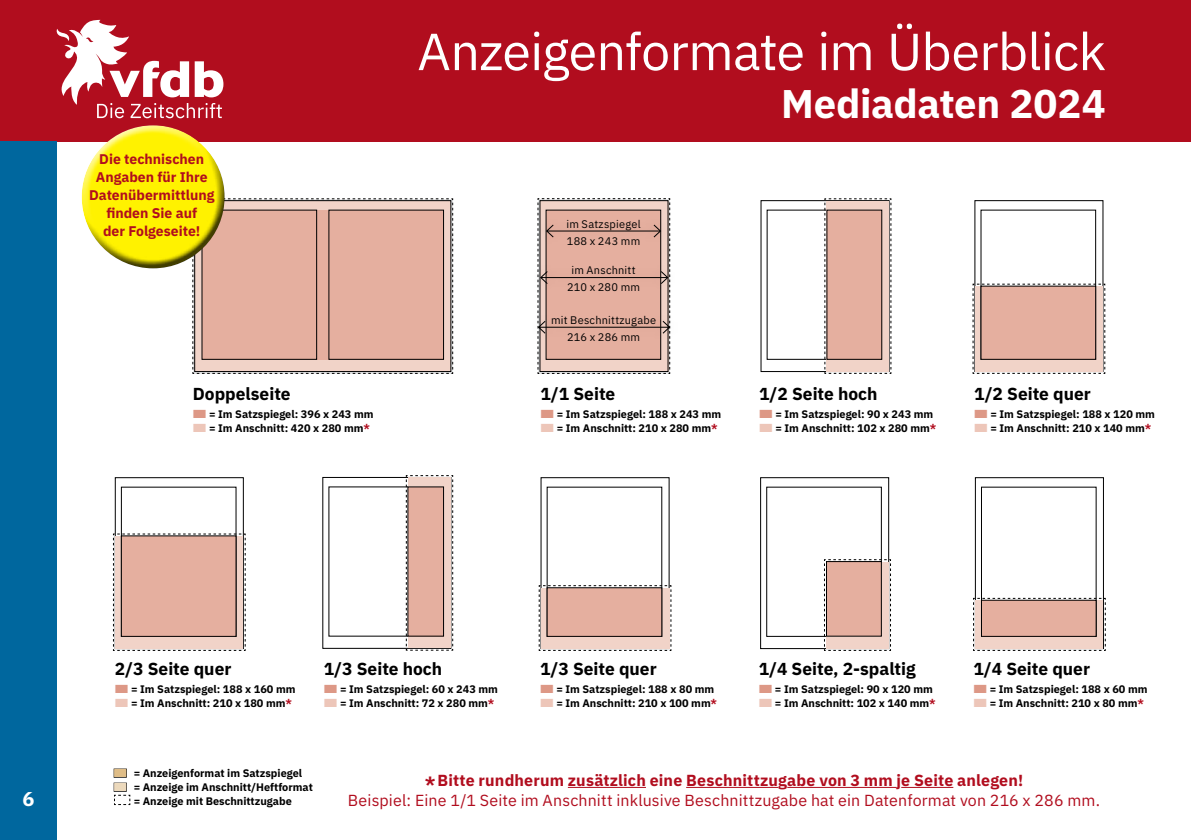
<style>
.page{position:relative;width:1191px;height:840px;background:#fff}
.page>*{position:absolute;margin:0;border:0;box-sizing:border-box;transform-origin:0 0}
.t1{font:52px "IBM Plex Sans";letter-spacing:-.015em;color:#fff}
.t2{font:700 40px "IBM Plex Sans";letter-spacing:-.01em;color:#fff}
.t3{font:700 20px "IBM Plex Sans";color:#fff}
.t4{font:700 17.4px "IBM Plex Sans";color:#000}
.t5{font:16px/20px "IBM Plex Sans";letter-spacing:.01em;color:#b10d1e;text-align:center}
.t6{font:700 14px/18px "IBM Plex Sans";color:#b10d1e;text-align:center}
.t7{font:700 11px/14px "IBM Plex Sans";color:#000}
.t8{font:11px/16.8px "IBM Plex Sans";letter-spacing:.02em;color:#000;text-align:center}
.s1{color:#b10d1e}
.s2{font-weight:700;font-size:18px}
.s3{font-weight:700}
</style>
<div class="page">
<div style="left:0;top:0;width:1191px;height:142px;background:#b10d1e"></div>
<div style="left:0;top:142px;width:57px;height:697px;background:#00679e"></div>
<svg style="left:56px;top:20px;width:167px;height:98px"></svg>
<div style="left:761px;top:200px;width:128px;height:171px;background:linear-gradient(to bottom,#fff,#fff)"></div>
<div style="left:767px;top:210px;width:114px;height:149px;background:#fff"></div>
<svg style="left:193px;top:199px;width:260px;height:174px"></svg>
<div style="left:195px;top:200px;width:256px;height:171px;background:#f1d3c8"></div>
<div style="left:195px;top:200px;width:256px;height:171px;border:1px solid #000"></div>
<div style="left:202px;top:210px;width:241px;height:149px;background:#e5af9f"></div>
<div style="left:202px;top:210px;width:115px;height:149px;border:1px solid #000"></div>
<svg style="left:977px;top:209px;width:124px;height:75px"></svg>
<div style="left:974px;top:200px;width:129px;height:171px;border:1px solid #000"></div>
<div style="left:981px;top:210px;width:114px;height:149px;background:#fff"></div>
<svg style="left:972px;top:284px;width:133px;height:90px;background:#cdb9b1"></svg>
<div style="left:981px;top:286px;width:114px;height:73px;background:#e5af9f"></div>
<svg style="left:824px;top:198px;width:67px;height:176px"></svg>
<svg style="left:827px;top:200px;width:62px;height:171px;background:#d7bcb2"></svg>
<div style="left:827px;top:210px;width:54px;height:149px;background:#e5af9f"></div>
<div style="left:541px;top:477px;width:128px;height:171px;background:linear-gradient(to right,#fff,#fff)"></div>
<div style="left:541px;top:477px;width:128px;height:171px;border:1px solid #000"></div>
<div style="left:547px;top:487px;width:115px;height:149px;background:#fff"></div>
<svg style="left:539px;top:585px;width:132px;height:65px;background:#d9c2ba"></svg>
<div style="left:547px;top:587px;width:115px;height:49px;background:#e5af9f"></div>
<div style="left:975px;top:477px;width:128px;height:171px;border:1px solid #000"></div>
<div style="left:981px;top:487px;width:115px;height:149px;border:1px solid #000"></div>
<svg style="left:973px;top:597px;width:133px;height:53px;background:#d5c0b9"></svg>
<div style="left:981px;top:600px;width:115px;height:36px;background:#e5af9f"></div>
<svg style="left:328px;top:479px;width:78px;height:167px"></svg>
<div style="left:329px;top:486px;width:114px;height:149px;background:#fff"></div>
<svg style="left:406px;top:475px;width:47px;height:175px"></svg>
<svg style="left:408px;top:477px;width:43px;height:171px;background:#dbbfb5"></svg>
<div style="left:408px;top:486px;width:35px;height:149px;background:#e5af9f"></div>
<div style="left:760px;top:477px;width:128px;height:171px;border:1px solid #000"></div>
<div style="left:766px;top:487px;width:115px;height:149px;border:1px solid #000"></div>
<svg style="left:824px;top:559px;width:67px;height:91px"></svg>
<svg style="left:826px;top:561px;width:62px;height:87px"></svg>
<div style="left:826px;top:561px;width:55px;height:74px;background:#e5af9f"></div>
<div style="left:826px;top:561px;width:55px;height:74px;border:1px solid #000"></div>
<div style="left:115px;top:477px;width:128px;height:171px;border:1px solid #000"></div>
<svg style="left:113px;top:533px;width:133px;height:117px;background:#d2bdb6"></svg>
<div style="left:121px;top:535px;width:115px;height:101px;background:#e5af9f"></div>
<div style="left:81px;top:122px;width:140px;height:112px;background:#fff;opacity:.75"></div>
<div style="left:83px;top:148px;width:144px;height:122px;background:#000;opacity:.75"></div>
<hr style="left:568px;top:786px;width:78px;height:1px;background:#b10d1e">
<hr style="left:686px;top:786px;width:92px;height:1px;background:#b10d1e">
<hr style="left:787px;top:786px;width:109px;height:1px;background:#b10d1e">
<hr style="left:901px;top:786px;width:52px;height:1px;background:#b10d1e">
<svg style="left:537px;top:198px;width:133px;height:176px;background:#d4a99c"></svg>
<svg style="left:114px;top:794px;width:16px;height:10px"></svg>
<p class="t6" style="left:89px;top:149px;width:127px">Die technischen<br>Angaben für Ihre<br>Datenübermittlung finden Sie auf<br>der Folgeseite!</p>
<h3 class="t4" style="left:193px;top:380px;width:99px">Doppelseite</h3>
<p class="t7" style="left:209px;top:406px;width:166px">= Im Satzspiegel: 396 x 243 mm = Im Anschnitt: 420 x 280 mm<span class="s1">*</span></p>
<h1 class="t1" style="left:417px;top:12px;width:690px">Anzeigenformate im Überblick</h1>
<h2 class="t2" style="left:781px;top:72px;width:326px">Mediadaten 2024</h2>
<p class="t8" style="left:566px;top:215px;width:76px;text-align:left">im Satzspiegel<br>188 x 243 mm</p>
<p class="t8" style="left:567px;top:261px;width:75px">im Anschnitt<br>210 x 280 mm</p>
<p class="t8" style="left:551px;top:310px;width:107px">mit Beschnittzugabe<br>216 x 286 mm</p>
<h3 class="t4" style="left:540px;top:380px;width:76px">1/1 Seite</h3>
<p class="t7" style="left:557px;top:406px;width:166px">= Im Satzspiegel: 188 x 243 mm = Im Anschnitt: 210 x 280 mm<span class="s1">*</span></p>
<h3 class="t4" style="left:759px;top:380px;width:120px">1/2 Seite hoch</h3>
<p class="t7" style="left:775px;top:406px;width:162px">= Im Satzspiegel: 90 x 243 mm = Im Anschnitt: 102 x 280 mm<span class="s1">*</span></p>
<h3 class="t4" style="left:974px;top:380px;width:118px">1/2 Seite quer</h3>
<p class="t7" style="left:990px;top:406px;width:166px">= Im Satzspiegel: 188 x 120 mm = Im Anschnitt: 210 x 140 mm<span class="s1">*</span></p>
<h3 class="t3" style="left:22px;top:782px;width:13px">6</h3>
<h3 class="t4" style="left:115px;top:654px;width:118px">2/3 Seite quer</h3>
<p class="t7" style="left:131px;top:680px;width:166px">= Im Satzspiegel: 188 x 160 mm = Im Anschnitt: 210 x 180 mm<span class="s1">*</span></p>
<h3 class="t4" style="left:324px;top:654px;width:120px">1/3 Seite hoch</h3>
<p class="t7" style="left:340px;top:680px;width:159px">= Im Satzspiegel: 60 x 243 mm = Im Anschnitt: 72 x 280 mm<span class="s1">*</span></p>
<h3 class="t4" style="left:540px;top:654px;width:118px">1/3 Seite quer</h3>
<p class="t7" style="left:556px;top:680px;width:162px">= Im Satzspiegel: 188 x 80 mm = Im Anschnitt: 210 x 100 mm<span class="s1">*</span></p>
<h3 class="t4" style="left:758px;top:654px;width:159px">1/4 Seite, 2-spaltig</h3>
<p class="t7" style="left:775px;top:680px;width:162px">= Im Satzspiegel: 90 x 120 mm = Im Anschnitt: 102 x 140 mm<span class="s1">*</span></p>
<h3 class="t4" style="left:973px;top:654px;width:118px">1/4 Seite quer</h3>
<p class="t7" style="left:989px;top:680px;width:159px">= Im Satzspiegel: 188 x 60 mm = Im Anschnitt: 210 x 80 mm<span class="s1">*</span></p>
<p class="t7" style="left:134px;top:765px;width:181px">= Anzeigenformat im Satzspiegel<br>= Anzeige im Anschnitt/Heftformat = Anzeige mit Beschnittzugabe</p>
<h3 class="t5" style="left:348px;top:768px;width:753px"><span class="s2">*</span><span class="s3">Bitte rundherum zusätzlich eine Beschnittzugabe von 3 mm je Seite anlegen!<br></span>Beispiel: Eine 1/1 Seite im Anschnitt inklusive Beschnittzugabe hat ein Datenformat von 216 x 286 mm.</h3>
</div>
